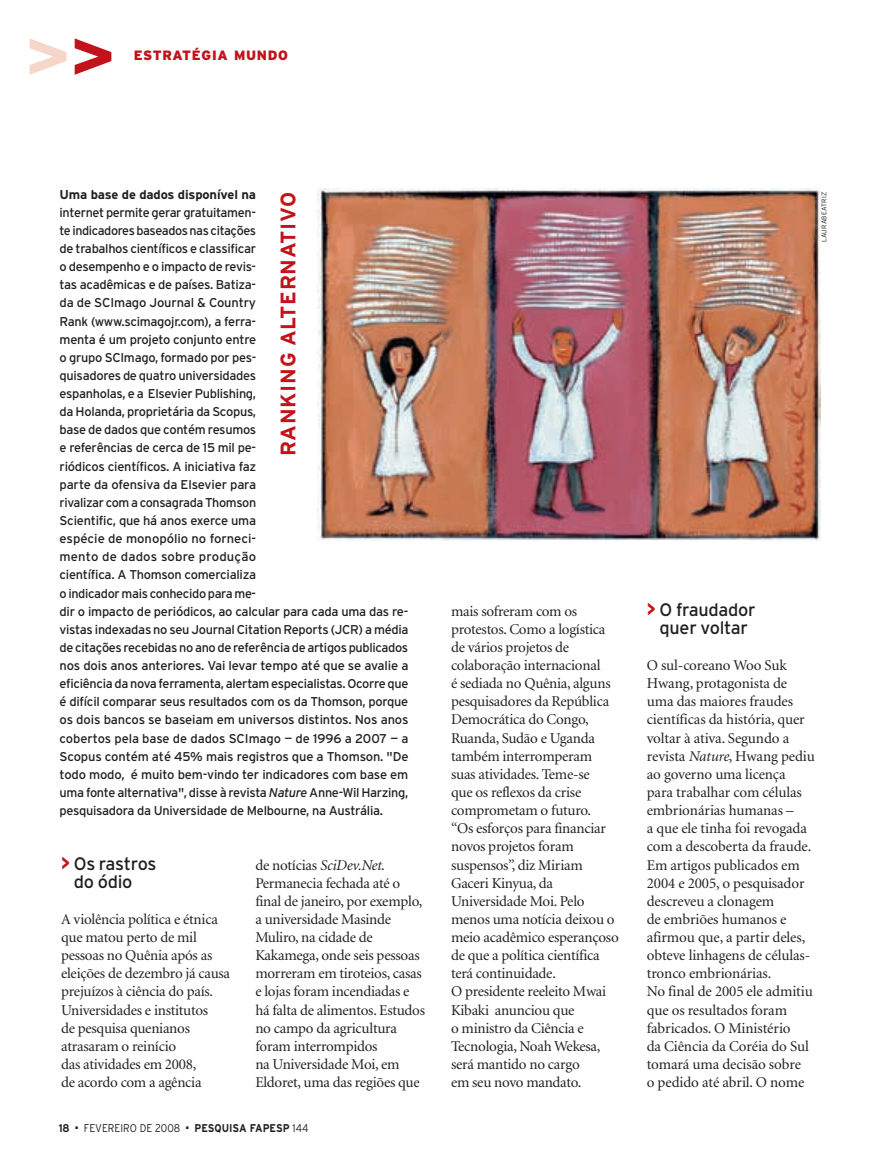
<style>
.page{position:relative;width:885px;height:1170px;background:#fff}
.page>*{position:absolute;margin:0;border:0;box-sizing:border-box;transform-origin:0 0}
.t1{font:600 75px "Franklin Gothic";color:#f5d6c8}
.t2{font:700 21px "Interstate";letter-spacing:.035em;color:#c4121a}
.t3{font:18px/18.1px "Interstate";letter-spacing:-.015em;color:#231f20}
.t4{font:15px/18.1px "Minion";letter-spacing:-.015em;color:#231f20}
.t5{font:900 13.5px "Interstate";letter-spacing:.05em;color:#c4121a}
.t6{font:12.75px/18.1px "Interstate";letter-spacing:-.025em;color:#231f20}
.t7{font:700 12.75px "Interstate";letter-spacing:-.01em;color:#231f20}
.t8{font:700 11.25px "Interstate";color:#231f20;scale:.9 1}
.t9{font:300 11.25px "Interstate";color:#231f20;scale:.9 1}
.t10{font:300 6.75px "Interstate";letter-spacing:.025em;color:#231f20}
.s1{color:#c4121a}
.s2{font-style:italic}
.s3{font-weight:700;font-size:20.25px;color:#c4121a}
.s4{font-weight:300}
</style>
<div class="page">
<img style="left:317px;top:189px;width:503px;height:351px">
<h1 class="t1" style="left:26px;top:8px;width:92px">&gt;<span class="s1">&gt;</span></h1>
<p class="t5" style="left:134px;top:50px;width:156px">ESTRATÉGIA MUNDO</p>
<p class="t7" style="left:60px;top:189px;width:198px">Uma base de dados disponível na</p>
<p class="t6" style="left:60px;top:204px;width:350px">internet permite gerar gratuitamen-<br>te indicadores baseados nas citações<br>de trabalhos científicos e classificar<br>o desempenho e o impacto de revis-<br>tas acadêmicas e de países. Batiza-<br>da de SCImago Journal &amp; Country<br>Rank (www.scimagojr.com), a ferra-<br>menta é um projeto conjunto entre<br>o grupo SCImago, formado por pes-<br>quisadores de quatro universidades<br>espanholas, e a Elsevier Publishing,<br>da Holanda, proprietária da Scopus,<br>base de dados que contém resumos<br>e referências de cerca de 15 mil pe-<br>riódicos científicos. A iniciativa faz<br>parte da ofensiva da Elsevier para<br>rivalizar com a consagrada Thomson<br>Scientific, que há anos exerce uma<br>espécie de monopólio no forneci-<br>mento de dados sobre produção<br>científica. A Thomson comercializa<br>o indicador mais conhecido para me-<br>dir o impacto de periódicos, ao calcular para cada uma das re&shy;vistas indexadas no seu Journal Citation Reports (JCR) a média de citações recebidas no ano de referência de artigos publicados nos dois anos anteriores. Vai levar tempo até que se avalie a eficiência da nova ferramenta, alertam especialistas. Ocorre que é difícil comparar seus resultados com os da Thomson, porque os dois bancos se baseiam em universos distintos. Nos anos cobertos pela base de dados SCImago — de 1996 a 2007 — a Scopus contém até 45% mais registros que a Thomson. "De todo modo, é muito bem-vindo ter indicadores com base em uma fonte alternativa", disse à revista <span class="s2">Nature</span> Anne-Wil Harzing, pesquisadora da Universidade de Melbourne, na Austrália.</p>
<h2 class="t2" style="left:280px;top:456px;width:266px;rotate:-90deg">RANKING ALTERNATIVO</h2>
<p class="t3" style="left:74px;top:855px;width:84px;text-indent:-13px"><span class="s3">&gt;</span> Os rastros do ódio</p>
<p class="t4" style="left:61px;top:910px;width:171px">A violência política e étnica que matou perto de mil pessoas no Quênia após as eleições de dezembro já causa prejuízos à ciência do país.<br>Universidades e institutos<br>de pesquisa quenianos atrasaram o reinício<br>das atividades em 2008,<br>de acordo com a agência</p>
<p class="t4" style="left:255px;top:856px;width:171px">de notícias <span class="s2">SciDev.Net</span>.<br>Permanecia fechada até o final de janeiro, por exemplo, a universidade Masinde<br>Muliro, na cidade de<br>Kakamega, onde seis pessoas morreram em tiroteios, casas e lojas foram incendiadas e há falta de alimentos. Estudos no campo da agricultura foram interrompidos<br>na Universidade Moi, em<br>Eldoret, uma das regiões que</p>
<p class="t8" style="left:59px;top:1123px;width:14px">18</p>
<p class="t9" style="left:75px;top:1123px;width:118px">■ FEVEREIRO DE 2008</p>
<p class="t8" style="left:186px;top:1123px;width:137px">■ PESQUISA FAPESP <span class="s4">144</span></p>
<p class="t10" style="left:821px;top:242px;width:52px;rotate:-90deg">LAURABEATRIZ</p>
<p class="t4" style="left:451px;top:602px;width:169px">mais sofreram com os protestos. Como a logística de vários projetos de colaboração internacional<br>é sediada no Quênia, alguns pesquisadores da República<br>Democrática do Congo,<br>Ruanda, Sudão e Uganda também interromperam suas atividades. Teme-se<br>que os reflexos da crise comprometam o futuro.<br>“Os esforços para financiar novos projetos foram suspensos”, diz Miriam<br>Gaceri Kinyua, da<br>Universidade Moi. Pelo menos uma notícia deixou o meio acadêmico esperançoso de que a política científica terá continuidade.<br>O presidente reeleito Mwai<br>Kibaki anunciou que<br>o ministro da Ciência e<br>Tecnologia, Noah Wekesa, será mantido no cargo<br>em seu novo mandato.</p>
<p class="t3" style="left:646px;top:601px;width:110px;text-align:center"><span class="s3">&gt;</span> O fraudador quer voltar</p>
<p class="t4" style="left:646px;top:656px;width:170px">O sul-coreano Woo Suk<br>Hwang, protagonista de uma das maiores fraudes científicas da história, quer voltar à ativa. Segundo a revista <span class="s2">Nature</span>, Hwang pediu ao governo uma licença para trabalhar com células embrionárias humanas –<br>a que ele tinha foi revogada com a descoberta da fraude.<br>Em artigos publicados em<br>2004 e 2005, o pesquisador descreveu a clonagem<br>de embriões humanos e afirmou que, a partir deles, obteve linhagens de células&shy;tronco embrionárias.<br>No final de 2005 ele admitiu que os resultados foram fabricados. O Ministério<br>da Ciência da Coréia do Sul tomará uma decisão sobre<br>o pedido até abril. O nome</p>
</div>
